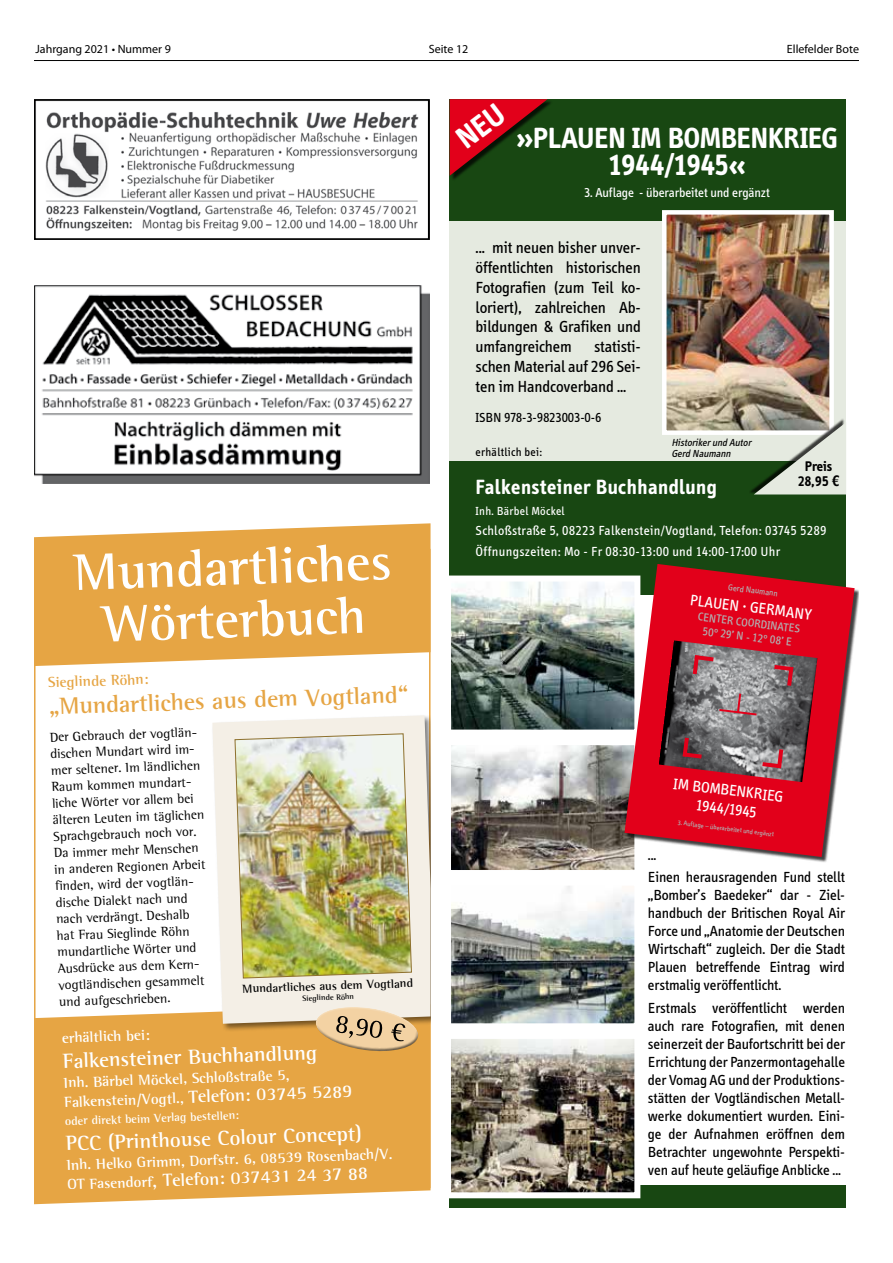
<style>
.page{position:relative;width:893px;height:1263px;background:#fff}
.page>*{position:absolute;margin:0;border:0;box-sizing:border-box;transform-origin:0 0}
.t1{font:700 52.65px/52.7px "Agfa Rotis Semi Serif";color:#fff;text-align:center}
.t2{font:700 29.85px/26.8px "Info";letter-spacing:-.005em;color:#fff;text-align:center}
.t3{font:700 24px "Agfa Rotis Semi Serif";color:#e6a544}
.t4{font:700 21px "Agfa Rotis Semi Serif";color:#fff}
.t5{font:700 21px "Info";letter-spacing:.03em;color:#fff}
.t6{font:700 18px "Agfa Rotis Semi Serif";color:#fff}
.t7{font:16.5px/19.8px "Info";color:#000;text-align:justify}
.t8{font:15.75px/18.9px "Info";color:#fff;text-align:center}
.t9{font:15px/18px "Info";color:#000;text-align:justify}
.t10{font:700 15px/19.5px "Agfa Rotis Semi Serif";color:#fff}
.t11{font:700 15px "Agfa Rotis Semi Serif";color:#e6a544}
.t12{font:700 14.25px/15.1px "Info";color:#000;text-align:center}
.t13{font:13.5px/16.5px "Agfa Rotis Semi Serif";color:#000}
.t14{font:13.5px/20.5px "Info";letter-spacing:.03em;color:#fff}
.t15{font:13.5px "Info";color:#000}
.t16{font:13.35px "Info";color:#fff}
.t17{font:700 12.15px "Agfa Rotis Semi Serif";color:#000}
.t18{font:12px "Myriad Pro";color:#000}
.t19{font:700 12px "Agfa Rotis Semi Serif";color:#fff}
.t20{font:12px "Info";letter-spacing:.03em;color:#fff}
.t21{font:12px "Info";letter-spacing:.03em;color:#000}
.t22{font:11.85px/14.2px "Info";color:#b1b3b4;text-align:center}
.t23{font:italic 10.5px/10.5px "Info";color:#000}
.t24{font:8.85px "Info";color:#b1b3b4}
.t25{font:700 8.1px "Agfa Rotis Semi Serif";color:#000}
.t26{font:6.9px "Info";color:#b1b3b4}
.s1{font-size:18px}
.s2{font-size:15px}
.s3{font-family:"Helvetica LT Std";font-stretch:condensed}
</style>
<div class="page">
<hr style="left:34px;top:60px;width:825px;height:1px;background:#000">
<div style="left:450px;top:1185px;width:396px;height:23px;background:#184712"></div>
<div style="left:450px;top:99px;width:396px;height:469px;background:#e5eae0"></div>
<div style="left:450px;top:99px;width:396px;height:121px;background:#184712"></div>
<div style="left:450px;top:462px;width:396px;height:133px;background:#184712"></div>
<img style="left:450px;top:575px;width:191px;height:624px">
<img style="left:668px;top:216px;width:160px;height:213px">
<div style="left:662px;top:210px;width:172px;height:225px;border:5px solid #fff"></div>
<div style="left:749px;top:418px;width:95px;height:76px;background:#000;opacity:.75"></div>
<svg style="left:754px;top:422px;width:92px;height:72px"></svg>
<div style="left:625px;top:565px;width:234px;height:298px;background:#000;opacity:.75"></div>
<svg style="left:624px;top:564px;width:231px;height:293px;fill:#e2001a"></svg>
<img style="left:659px;top:640px;width:158px;height:142px">
<svg style="left:758px;top:743px;width:28px;height:29px"></svg>
<svg style="left:770px;top:660px;width:28px;height:30px"></svg>
<svg style="left:690px;top:649px;width:28px;height:29px"></svg>
<svg style="left:679px;top:731px;width:27px;height:30px"></svg>
<svg style="left:717px;top:689px;width:42px;height:28px"></svg>
<img style="left:34px;top:286px;width:395px;height:197px">
<img style="left:45px;top:112px;width:374px;height:119px">
<div style="left:34px;top:99px;width:395px;height:141px;border:2px solid #000"></div>
<svg style="left:34px;top:523px;width:397px;height:143px;background:#e8ad56"></svg>
<svg style="left:34px;top:1004px;width:397px;height:200px;background:#e7aa50"></svg>
<div style="left:211px;top:714px;width:220px;height:318px;background:#000;opacity:.5"></div>
<svg style="left:212px;top:715px;width:219px;height:309px;background:#f1ebe2"></svg>
<img style="left:234px;top:733px;width:178px;height:246px">
<svg style="left:312px;top:1000px;width:110px;height:60px;background:#debc8a"></svg>
<svg style="left:450px;top:99px;width:98px;height:77px"></svg>
<p class="t18" style="left:36px;top:42px;width:137px">Jahrgang 2021 • Nummer 9</p>
<p class="t18" style="left:429px;top:42px;width:41px">Seite 12</p>
<p class="t18" style="left:787px;top:42px;width:74px">Ellefelder Bote</p>
<h1 class="t1" style="left:73px;top:546px;width:319px;rotate:-2deg">Mundartliches<br>Wörterbuch</h1>
<p class="t11" style="left:48px;top:673px;width:102px;rotate:-2deg">Sieglinde Röhn:</p>
<h3 class="t3" style="left:48px;top:692px;width:361px;rotate:-2deg">„Mundartliches aus dem Vogtland“</h3>
<p class="t13" style="left:50px;top:729px;width:153px;rotate:-2deg">Der Gebrauch der vogtlän&shy;dischen Mundart wird im&shy;mer seltener. Im ländlichen<br>Raum kommen mundart&shy;liche Wörter vor allem bei älteren Leuten im täglichen<br>Sprachgebrauch noch vor.<br>Da immer mehr Menschen in anderen Regionen Arbeit finden, wird der vogtlän&shy;dische Dialekt nach und nach verdrängt. Deshalb hat Frau Sieglinde Röhn mundartliche Wörter und<br>Ausdrücke aus dem Kern&shy;vogtländischen gesammelt und aufgeschrieben.</p>
<p class="t10" style="left:62px;top:1028px;width:89px;rotate:-2deg">erhältlich bei:</p>
<h3 class="t4" style="left:63px;top:1048px;width:256px;rotate:-2deg">Falkensteiner Buchhandlung</h3>
<p class="t10" style="left:63px;top:1073px;width:290px;rotate:-2deg">Inh. Bärbel Möckel, Schloßstraße 5,<br>Falkenstein/Vogtl., <span class="s1">Telefon: 03745 5289</span></p>
<p class="t19" style="left:65px;top:1114px;width:176px;rotate:-2deg">oder direkt beim Verlag bestellen:</p>
<h3 class="t4" style="left:65px;top:1131px;width:298px;rotate:-2deg">PCC (Printhouse Colour Concept)</h3>
<p class="t10" style="left:66px;top:1155px;width:328px;rotate:-2deg">Inh. Helko Grimm, Dorfstr. 6, 08539 Rosenbach/V.</p>
<p class="t6" style="left:67px;top:1173px;width:303px;rotate:-2deg"><span class="s2">OT Fasendorf</span>, Telefon: 037431 24 37 88</p>
<p class="t17" style="left:242px;top:981px;width:172px;rotate:-2deg">Mundartliches aus dem Vogtland</p>
<p class="t25" style="left:302px;top:993px;width:53px;rotate:-2deg">Sieglinde Röhn</p>
<h2 class="t2" style="left:516px;top:125px;width:323px">»PLAUEN IM BOMBENKRIEG<br>1944/1945«</h2>
<p class="t16" style="left:584px;top:185px;width:187px">3. Auflage - überarbeitet und ergänzt</p>
<p class="t7" style="left:476px;top:238px;width:167px">... mit neuen bisher unver&shy;öffentlichten historischen Fotografien (zum Teil ko&shy;loriert), zahlreichen Ab&shy;bildungen &amp; Grafiken und umfangreichem</p>
<p class="t7" style="left:476px;top:337px;width:167px;text-indent:118px">statisti&shy;schen Material auf 296 Sei&shy;ten im Handcoverband ...</p>
<p class="t15" style="left:476px;top:409px;width:127px">ISBN 978-3-9823003-0-6</p>
<p class="t21" style="left:476px;top:445px;width:68px">erhältlich bei:</p>
<h3 class="t5" style="left:476px;top:475px;width:242px">Falkensteiner Buchhandlung</h3>
<p class="t20" style="left:476px;top:504px;width:90px">Inh. Bärbel Möckel</p>
<p class="t14" style="left:476px;top:521px;width:352px">Schloßstraße 5, 08223 Falkenstein/Vogtland, Telefon: 03745 5289<br>Öffnungszeiten: Mo - Fr 08:30-13:00 und 14:00-17:00 Uhr</p>
<p class="t23" style="left:671px;top:438px;width:83px">Historikerund Autor<br>Gerd Naumann</p>
<p class="t12" style="left:798px;top:458px;width:43px">Preis<br>28,95 <span class="s3">€</span></p>
<p class="t24" style="left:729px;top:582px;width:51px;rotate:7deg">Gerd Naumann</p>
<p class="t8" style="left:691px;top:590px;width:124px;rotate:7deg">PLAUEN · GERMANY</p>
<p class="t22" style="left:699px;top:609px;width:104px;rotate:7deg">CENTER COORDINATES<br>50° 29’ N - 12° 08’ E</p>
<p class="t8" style="left:675px;top:774px;width:112px;rotate:7deg">IM BOMBENKRIEG<br>1944/1945</p>
<p class="t26" style="left:678px;top:819px;width:98px;rotate:7deg">3. Auflage – überarbeitet und ergänzt</p>
<p class="t9" style="left:648px;top:844px;width:199px;line-height:22.4px">...<br>Einen herausragenden Fund stellt</p>
<p class="t9" style="left:648px;top:886px;width:199px">„Bomber’s Baedeker“ dar - Ziel&shy;handbuch der Britischen Royal Air Force und „Anatomie der Deutschen Wirtschaft“ zugleich. Der die Stadt Plauen betreffende Eintrag wird erstmalig veröffentlicht.</p>
<p class="t9" style="left:648px;top:999px;width:199px">Erstmals veröffentlicht werden auch rare Fotografien, mit denen seinerzeit der Baufortschritt bei der Errichtung der Panzermontagehalle der Vomag AG und der Produktions&shy;stätten der Vogtländischen Metall&shy;werke dokumentiert wurden. Eini&shy;ge der Aufnahmen eröffnen dem Betrachter ungewohnte Perspekti&shy;ven auf heute geläufige Anblicke ...</p>
</div>
